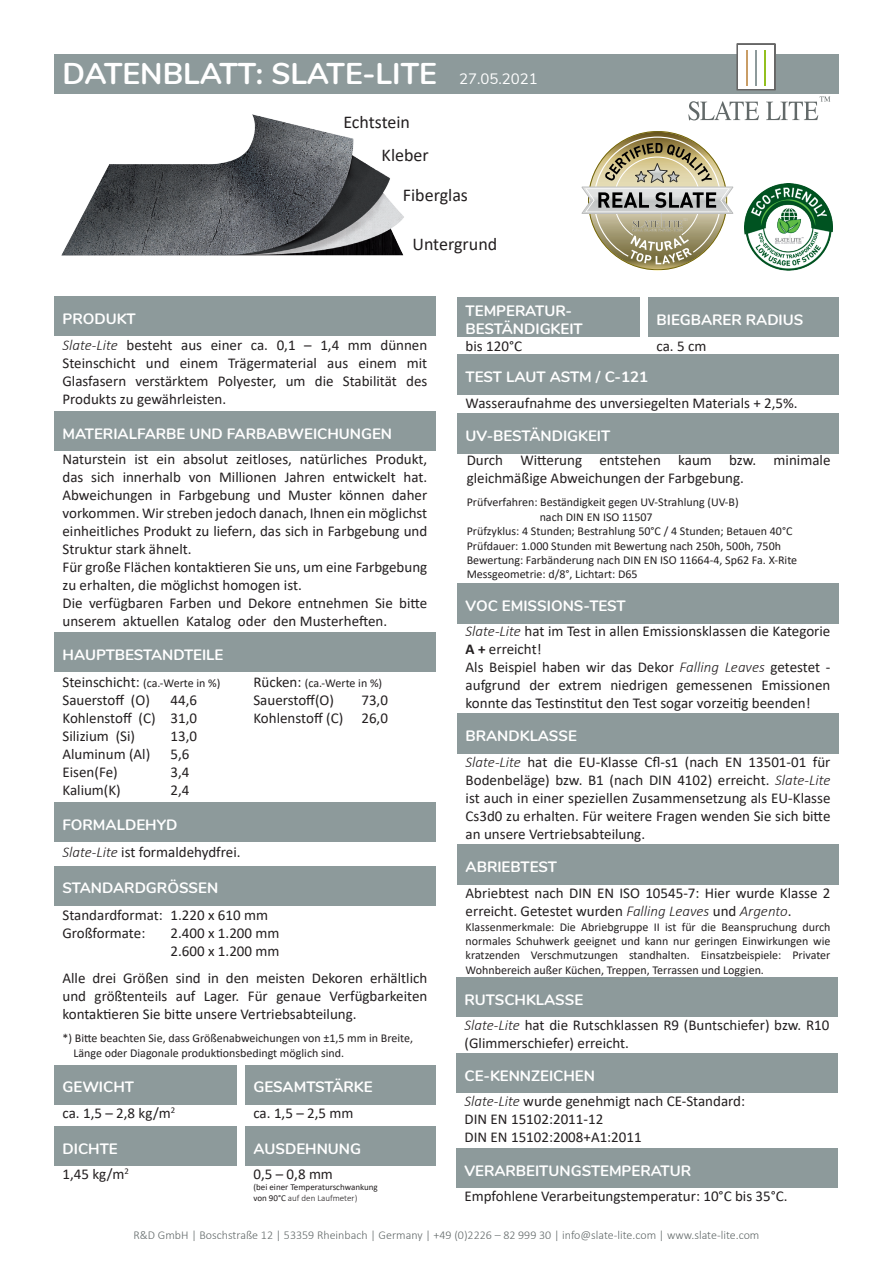
<style>
.page{position:relative;width:893px;height:1263px;background:#fff}
.page>*{position:absolute;margin:0;border:0;box-sizing:border-box;transform-origin:0 0}
.t1{font:700 30px "Nunito";color:#fff}
.t2{font:18px "Calibri";color:#231f20}
.t3{font:15px/18px "Calibri";color:#231f20}
.t4{font:700 15px "Nunito";color:#fff}
.t5{font:15px "Nunito";color:#fff}
.t6{font:12px/14.4px "Calibri";color:#231f20;text-align:justify}
.t7{font:300 12px "Calibri";color:#626969}
.t8{font:9px "Calibri";color:#231f20}
.t9{font:300 9px "Calibri";color:#231f20}
.s1{font-weight:300;font-style:italic}
.s2{font-size:15px}
.s3{font-weight:400}
.s4{font-weight:700}
</style>
<div class="page">
<div style="left:54px;top:54px;width:785px;height:40px;background:#8d9a9b"></div>
<img style="left:61px;top:114px;width:343px;height:142px">
<div style="left:54px;top:297px;width:382px;height:39px;background:#8d9a9b"></div>
<div style="left:54px;top:411px;width:382px;height:40px;background:#8d9a9b"></div>
<div style="left:54px;top:632px;width:382px;height:40px;background:#8d9a9b"></div>
<div style="left:54px;top:866px;width:382px;height:39px;background:#8d9a9b"></div>
<div style="left:54px;top:1065px;width:183px;height:39px;background:#8d9a9b"></div>
<div style="left:245px;top:1065px;width:191px;height:39px;background:#8d9a9b"></div>
<div style="left:54px;top:1126px;width:183px;height:40px;background:#8d9a9b"></div>
<div style="left:245px;top:1126px;width:191px;height:40px;background:#8d9a9b"></div>
<div style="left:457px;top:298px;width:183px;height:39px;background:#8d9a9b"></div>
<div style="left:648px;top:298px;width:191px;height:39px;background:#8d9a9b"></div>
<div style="left:457px;top:413px;width:382px;height:41px;background:#8d9a9b"></div>
<div style="left:457px;top:354px;width:382px;height:40px;background:#8d9a9b"></div>
<div style="left:457px;top:713px;width:382px;height:41px;background:#8d9a9b"></div>
<div style="left:457px;top:844px;width:382px;height:41px;background:#8d9a9b"></div>
<svg style="left:581px;top:131px;width:153px;height:139px"></svg>
<img style="left:615px;top:208px;width:89px;height:32px">
<img style="left:744px;top:184px;width:88px;height:87px">
<div style="left:456px;top:977px;width:382px;height:40px;background:#8d9a9b"></div>
<div style="left:456px;top:1054px;width:382px;height:39px;background:#8d9a9b"></div>
<div style="left:456px;top:1148px;width:382px;height:40px;background:#8d9a9b"></div>
<div style="left:54px;top:803px;width:382px;height:39px;background:#8d9a9b"></div>
<div style="left:457px;top:583px;width:382px;height:41px;background:#8d9a9b"></div>
<svg style="left:688px;top:101px;width:71px;height:19px"></svg>
<svg style="left:766px;top:96px;width:64px;height:24px"></svg>
<svg style="left:736px;top:43px;width:40px;height:47px"></svg>
<p class="t1" style="left:63px;top:52px;width:376px">DATENBLATT: SLATE-LITE</p>
<p class="t5" style="left:459px;top:67px;width:80px">27.05.2021</p>
<p class="t2" style="left:343px;top:109px;width:68px">Echtstein</p>
<p class="t2" style="left:382px;top:143px;width:49px">Kleber</p>
<p class="t2" style="left:403px;top:183px;width:67px">Fiberglas</p>
<p class="t2" style="left:412px;top:231px;width:86px">Untergrund</p>
<p class="t4" style="left:63px;top:308px;width:75px">PRODUKT</p>
<p class="t3" style="left:63px;top:335px;width:366px;text-align:justify"><span class="s1">Slate-Lite</span> besteht aus einer ca. 0,1 – 1,4 mm dünnen Steinschicht und einem Trägermaterial aus einem mit Glasfasern verstärktem Polyester, um die Stabilität des Produkts zu gewährleisten.</p>
<p class="t4" style="left:63px;top:422px;width:331px">MATERIALFARBE UND FARBABWEICHUNGEN</p>
<p class="t3" style="left:63px;top:450px;width:366px;text-align:justify">Naturstein ist ein absolut zeitloses, natürliches Produkt, das sich innerhalb von Millionen Jahren entwickelt hat.<br>Abweichungen in Farbgebung und Muster können daher vorkommen. Wir streben jedoch danach, Ihnen ein möglichst einheitliches Produkt zu liefern, das sich in Farbgebung und Struktur stark ähnelt.</p>
<p class="t3" style="left:63px;top:558px;width:366px">Für große Flächen kontaktieren Sie uns, um eine Farbgebung zu erhalten, die möglichst homogen ist.</p>
<p class="t3" style="left:63px;top:594px;width:366px">Die verfügbaren Farben und Dekore entnehmen Sie bitte unserem aktuellen Katalog oder den Musterheften.</p>
<p class="t4" style="left:63px;top:644px;width:162px">HAUPTBESTANDTEILE</p>
<p class="t6" style="left:63px;top:675px;width:159px"><span class="s2">Steinschicht:</span> (ca.-Werte in %)</p>
<p class="t3" style="left:63px;top:690px;width:89px">Sauerstoff (O)</p>
<p class="t3" style="left:171px;top:690px;width:28px">44,6</p>
<p class="t3" style="left:63px;top:708px;width:136px">Kohlenstoff (C) 31,0</p>
<p class="t3" style="left:63px;top:726px;width:74px">Silizium (Si)</p>
<p class="t3" style="left:171px;top:726px;width:28px">13,0</p>
<p class="t3" style="left:63px;top:744px;width:89px">Aluminum (Al)</p>
<p class="t3" style="left:171px;top:744px;width:20px">5,6</p>
<p class="t3" style="left:63px;top:762px;width:57px">Eisen(Fe)</p>
<p class="t3" style="left:171px;top:762px;width:20px">3,4</p>
<p class="t3" style="left:63px;top:780px;width:60px">Kalium(K)</p>
<p class="t3" style="left:171px;top:780px;width:20px">2,4</p>
<p class="t6" style="left:253px;top:675px;width:130px"><span class="s2">Rücken:</span> (ca.-Werte in %)</p>
<p class="t3" style="left:253px;top:690px;width:82px">Sauerstoff(O)</p>
<p class="t3" style="left:361px;top:690px;width:28px">73,0</p>
<p class="t3" style="left:253px;top:708px;width:136px">Kohlenstoff (C) 26,0</p>
<p class="t4" style="left:63px;top:814px;width:116px">FORMALDEHYD</p>
<p class="t3" style="left:63px;top:842px;width:180px"><span class="s1">Slate-Lite</span> ist formaldehydfrei.</p>
<p class="t4" style="left:63px;top:877px;width:157px">STANDARDGRÖSSEN</p>
<p class="t3" style="left:63px;top:906px;width:207px">Standardformat: 1.220 x 610 mm</p>
<p class="t3" style="left:63px;top:924px;width:84px">Großformate:</p>
<p class="t3" style="left:171px;top:924px;width:111px">2.400 x 1.200 mm</p>
<p class="t3" style="left:171px;top:942px;width:111px">2.600 x 1.200 mm</p>
<p class="t3" style="left:63px;top:969px;width:366px;text-align:justify">Alle drei Größen sind in den meisten Dekoren erhältlich und größtenteils auf Lager. Für genaue Verfügbarkeiten kontaktieren Sie bitte unsere Vertriebsabteilung.</p>
<p class="t6" style="left:63px;top:1031px;width:352px">*) Bitte beachten Sie, dass Größenabweichungen von ±1,5 mm in Breite,</p>
<p class="t6" style="left:73px;top:1045px;width:272px">Länge oder Diagonale produktionsbedingt möglich sind.</p>
<p class="t4" style="left:63px;top:1076px;width:73px">GEWICHT</p>
<p class="t3" style="left:253px;top:1103px;width:102px">ca. 1,5 – 2,5 mm</p>
<p class="t4" style="left:253px;top:1076px;width:121px">GESAMTSTÄRKE</p>
<p class="t3" style="left:63px;top:1103px;width:114px">ca. 1,5 – 2,8 kg/m<sup>2</sup></p>
<p class="t4" style="left:63px;top:1137px;width:57px">DICHTE</p>
<p class="t3" style="left:63px;top:1165px;width:68px">1,45 kg/m<sup>2</sup></p>
<p class="t4" style="left:253px;top:1137px;width:109px">AUSDEHNUNG</p>
<p class="t3" style="left:253px;top:1165px;width:81px">0,5 – 0,8 mm</p>
<p class="t8" style="left:253px;top:1181px;width:126px">(bei einer Temperaturschwankung</p>
<p class="t9" style="left:253px;top:1192px;width:105px"><span class="s3">von 90°C</span> auf den Laufmeter)</p>
<p class="t4" style="left:466px;top:300px;width:108px">TEMPERATUR-</p>
<p class="t4" style="left:466px;top:318px;width:119px">BESTÄNDIGKEIT</p>
<p class="t3" style="left:466px;top:336px;width:58px">bis 120°C</p>
<p class="t4" style="left:466px;top:366px;width:184px">TEST LAUT ASTM / C-121</p>
<p class="t4" style="left:657px;top:309px;width:148px">BIEGBARER RADIUS</p>
<p class="t3" style="left:657px;top:336px;width:51px">ca. 5 cm</p>
<p class="t3" style="left:466px;top:394px;width:334px">Wasseraufnahme des unversiegelten Materials + 2,5%.</p>
<p class="t4" style="left:466px;top:425px;width:146px">UV-BESTÄNDIGKEIT</p>
<p class="t3" style="left:467px;top:450px;width:365px">Durch Witterung entstehen kaum bzw. minimale gleichmäßige Abweichungen der Farbgebung.</p>
<p class="t6" style="left:467px;top:495px;width:274px">Prüfverfahren: Beständigkeit gegen UV-Strahlung (UV-B)</p>
<p class="t6" style="left:540px;top:509px;width:114px">nach DIN EN ISO 11507</p>
<p class="t6" style="left:467px;top:524px;width:327px">Prüfzyklus: 4 Stunden; Bestrahlung 50°C / 4 Stunden; Betauen 40°C</p>
<p class="t6" style="left:467px;top:538px;width:316px">Prüfdauer: 1.000 Stunden mit Bewertung nach 250h, 500h, 750h</p>
<p class="t6" style="left:467px;top:552px;width:332px">Bewertung: Farbänderung nach DIN EN ISO 11664-4, Sp62 Fa. X-Rite</p>
<p class="t6" style="left:467px;top:567px;width:172px">Messgeometrie: d/8°, Lichtart: D65</p>
<p class="t4" style="left:466px;top:595px;width:162px">VOC EMISSIONS-TEST</p>
<p class="t3" style="left:466px;top:622px;width:366px"><span class="s1">Slate-Lite</span> hat im Test in allen Emissionsklassen die Kategorie<br><span class="s4">A +</span> erreicht!</p>
<p class="t3" style="left:466px;top:658px;width:366px;text-align:justify">Als Beispiel haben wir das Dekor <span class="s1">Falling Leaves</span> getestet - aufgrund der extrem niedrigen gemessenen Emissionen konnte das Testinstitut den Test sogar vorzeitig beenden!</p>
<p class="t4" style="left:466px;top:725px;width:113px">BRANDKLASSE</p>
<p class="t3" style="left:466px;top:752px;width:366px;text-align:justify"><span class="s1">Slate-Lite</span> hat die EU-Klasse Cfl-s1 (nach EN 13501-01 für Bodenbeläge) bzw. B1 (nach DIN 4102) erreicht. <span class="s1">Slate-Lite </span>ist auch in einer speziellen Zusammensetzung als EU-Klasse Cs3d0 zu erhalten. Für weitere Fragen wenden Sie sich bitte an unsere Vertriebsabteilung.</p>
<p class="t4" style="left:466px;top:856px;width:93px">ABRIEBTEST</p>
<p class="t3" style="left:466px;top:884px;width:366px">Abriebtest nach DIN EN ISO 10545-7: Hier wurde Klasse 2 erreicht. Getestet wurden <span class="s1">Falling Leaves</span> und <span class="s1">Argento</span>.</p>
<p class="t6" style="left:466px;top:919px;width:366px">Klassenmerkmale: Die Abriebgruppe II ist für die Beanspruchung durch normales Schuhwerk geeignet und kann nur geringen Einwirkungen wie kratzenden Verschmutzungen standhalten. Einsatzbeispiele: Privater Wohnbereich außer Küchen, Treppen, Terrassen und Loggien.</p>
<p class="t4" style="left:465px;top:989px;width:120px">RUTSCHKLASSE</p>
<p class="t3" style="left:465px;top:1016px;width:366px"><span class="s1">Slate-Lite</span> hat die Rutschklassen R9 (Buntschiefer) bzw. R10 (Glimmerschiefer) erreicht.</p>
<p class="t4" style="left:465px;top:1065px;width:132px">CE-KENNZEICHEN</p>
<p class="t3" style="left:465px;top:1091px;width:282px"><span class="s1">Slate-Lite</span> wurde genehmigt nach CE-Standard:</p>
<p class="t3" style="left:465px;top:1109px;width:140px">DIN EN 15102:2011-12</p>
<p class="t3" style="left:465px;top:1127px;width:179px">DIN EN 15102:2008+A1:2011</p>
<p class="t4" style="left:465px;top:1159px;width:228px">VERARBEITUNGSTEMPERATUR</p>
<p class="t3" style="left:465px;top:1187px;width:325px">Empfohlene Verarbeitungstemperatur: 10°C bis 35°C.</p>
<p class="t7" style="left:134px;top:1227px;width:627px">R&amp;D GmbH | Boschstraße 12 | 53359 Rheinbach | Germany | +49 (0)2226 – 82 999 30 | info@slate-lite.com | www.slate-lite.com</p>
</div>
